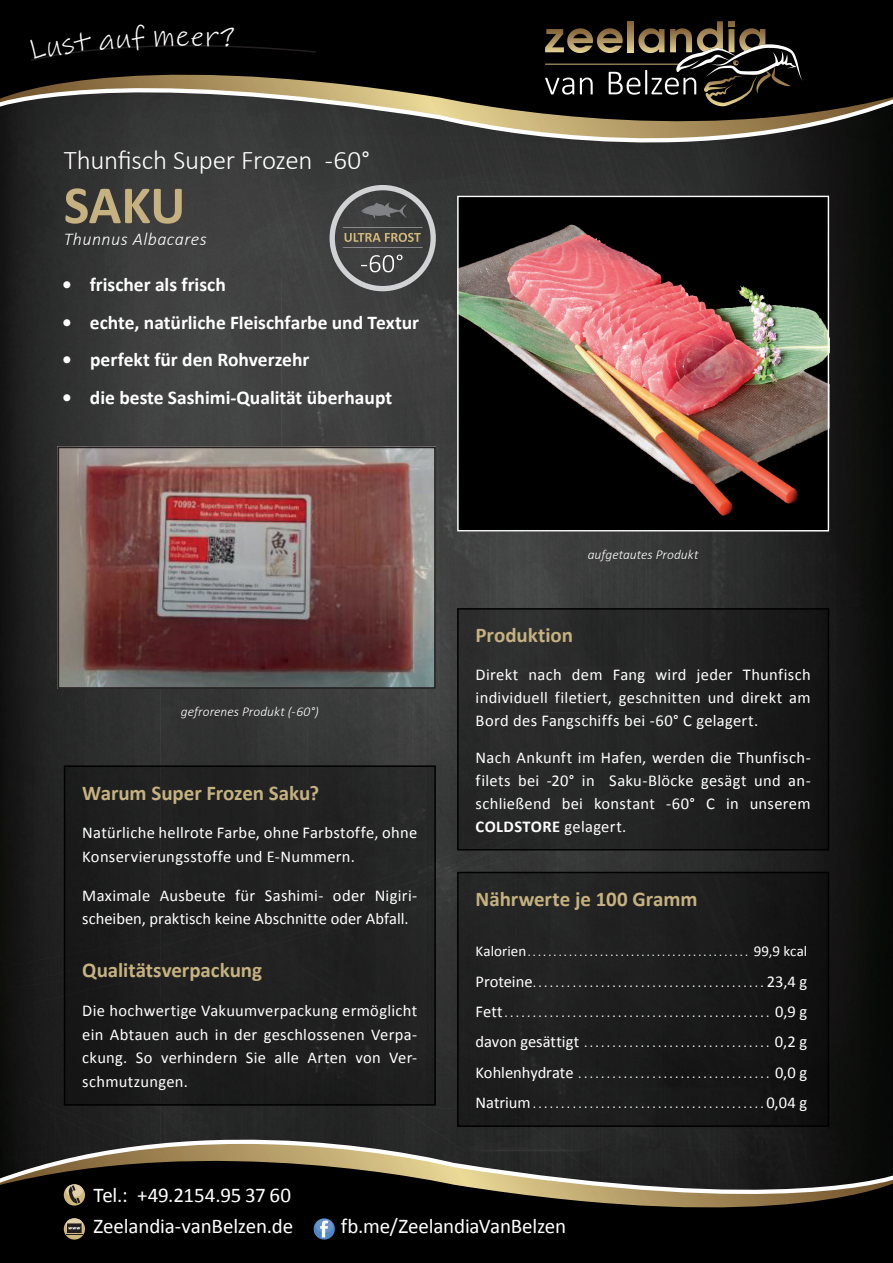
<style>
.page{position:relative;width:893px;height:1263px;background:#fff}
.page>*{position:absolute;margin:0;border:0;box-sizing:border-box;transform-origin:0 0}
.t1{font:700 54px "Calibri";color:#c6b280}
.t2{font:30px "Lindsey Pro";color:#fff}
.t3{font:300 27px "Calibri";letter-spacing:-.01em;color:#fff}
.t4{font:700 21px "Calibri";letter-spacing:-.005em;color:#c6b280}
.t5{font:21px/31px "Calibri";letter-spacing:-.01em;color:#fff}
.t6{font:700 19.5px "Calibri";color:#fff}
.t7{font:italic 300 18px "Calibri";letter-spacing:.025em;color:#fff}
.t8{font:16.5px/23.1px "Calibri";letter-spacing:.015em;color:#fff;text-align:justify}
.t9{font:300 16.5px/30.5px "Calibri";color:#fff;text-align:justify}
.t10{font:300 15px "Calibri";color:#fff}
.t11{font:italic 300 13.5px "Calibri";color:#fff}
.s1{font-weight:700}
.s2{font-weight:400}
</style>
<div class="page">
<img style="left:0;top:177px;width:893px;height:963px">
<div style="left:0;top:0;width:893px;height:38px;background:#000"></div>
<svg style="left:0;top:142px;width:893px;height:35px;background:#2d2d2d"></svg>
<svg style="left:0;top:38px;width:893px;height:104px;background:#3e3a30"></svg>
<svg style="left:545px;top:21px;width:258px;height:85px"></svg>
<svg style="left:0;top:1140px;width:893px;height:123px;background:#24211b"></svg>
<svg style="left:314px;top:1218px;width:21px;height:21px"></svg>
<div style="left:315px;top:1219px;width:18px;height:14px;background:#6994cd;border-radius:50%"></div>
<svg style="left:320px;top:1220px;width:8px;height:17px"></svg>
<div style="left:64px;top:1218px;width:21px;height:21px;background:#cfb67a;border-radius:50%"></div>
<svg style="left:66px;top:1218px;width:17px;height:17px"></svg>
<div style="left:64px;top:1184px;width:21px;height:21px;background:#cfb67a;border-radius:50%"></div>
<svg style="left:66px;top:1184px;width:17px;height:19px"></svg>
<svg style="left:330px;top:185px;width:106px;height:106px;background:#5b5b5a"></svg>
<img style="left:460px;top:199px;width:366px;height:329px">
<div style="left:457px;top:196px;width:372px;height:335px;border:2px solid #fff"></div>
<img style="left:60px;top:449px;width:373px;height:237px">
<div style="left:57px;top:446px;width:379px;height:243px;border:2px solid #231f20"></div>
<div style="left:458px;top:609px;width:370px;height:241px;background:linear-gradient(to right,#2f3030,#171717)"></div>
<div style="left:457px;top:608px;width:372px;height:242px;border:2px solid #000"></div>
<div style="left:65px;top:766px;width:370px;height:339px;background:#202020"></div>
<div style="left:64px;top:765px;width:372px;height:341px;border:2px solid #000"></div>
<div style="left:458px;top:872px;width:370px;height:254px;background:#1d1d1d"></div>
<div style="left:457px;top:872px;width:372px;height:255px;border:2px solid #000"></div>
<svg style="left:29px;top:38px;width:288px;height:24px;background:#020101"></svg>
<h2 class="t2" style="left:176px;top:15px;width:31px">ee</h2>
<h3 class="t3" style="left:64px;top:143px;width:308px">Thunfisch Super Frozen -60°</h3>
<h1 class="t1" style="left:64px;top:171px;width:123px">SAKU</h1>
<p class="t7" style="left:64px;top:228px;width:145px">Thunnus Albacares</p>
<p class="t6" style="left:62px;top:272px;width:165px">• frischer als frisch</p>
<p class="t6" style="left:62px;top:310px;width:358px">• echte, natürliche Fleischfarbe und Textur</p>
<p class="t6" style="left:62px;top:347px;width:249px">• perfekt für den Rohverzehr</p>
<p class="t6" style="left:62px;top:385px;width:331px">• die beste Sashimi-Qualität überhaupt</p>
<p class="t11" style="left:181px;top:703px;width:140px">gefrorenes Produkt (-60°)</p>
<p class="t4" style="left:82px;top:779px;width:238px">Warum Super Frozen Saku?</p>
<p class="t8" style="left:82px;top:821px;width:337px;line-height:23.9px">Natürliche hellrote Farbe, ohne Farbstoffe, ohne<br>Konservierungsstoffe und E-Nummern.</p>
<p class="t8" style="left:82px;top:883px;width:337px;line-height:23.9px">Maximale Ausbeute für Sashimi- oder Nigiri&shy;scheiben, praktisch keine Abschnitte oder Abfall.</p>
<p class="t4" style="left:82px;top:957px;width:181px">Qualitätsverpackung</p>
<p class="t8" style="left:82px;top:998px;width:337px;line-height:23.9px">Die hochwertige Vakuumverpackung ermöglicht ein Abtauen auch in der geschlossenen Verpa&shy;ckung. So verhindern Sie alle Arten von Ver&shy;schmutzungen.</p>
<p class="t11" style="left:588px;top:546px;width:112px">aufgetautes Produkt</p>
<p class="t4" style="left:476px;top:622px;width:99px">Produktion</p>
<p class="t8" style="left:476px;top:662px;width:337px">Direkt nach dem Fang wird jeder Thunfisch individuell filetiert, geschnitten und direkt am Bord des Fangschiffs bei -60° C gelagert.</p>
<p class="t8" style="left:476px;top:746px;width:337px">Nach Ankunft im Hafen, werden die Thunfisch&shy;filets bei -20° in Saku-Blöcke gesägt und an&shy;schließend bei konstant -60° C in unserem <span class="s1">COLDSTORE</span> gelagert.</p>
<p class="t4" style="left:476px;top:886px;width:223px">Nährwerte je 100 Gramm</p>
<p class="t10" style="left:476px;top:942px;width:333px"><span class="s2">Kalorien</span>........................................... <span class="s2">99,9 kcal</span></p>
<p class="t9" style="left:476px;top:966px;width:333px"><span class="s2">Proteine</span>.........................................<span class="s2">23,4 g Fett</span>............................................... <span class="s2">0,9 g davon gesättigt</span> ................................. <span class="s2">0,2 g Kohlenhydrate</span> .................................. <span class="s2">0,0 g Natrium</span>.........................................<span class="s2">0,04 g</span></p>
<p class="t5" style="left:94px;top:1180px;width:201px">Tel.: +49.2154.95 37 60<br>Zeelandia-vanBelzen.de</p>
<p class="t5" style="left:341px;top:1211px;width:227px">fb.me/ZeelandiaVanBelzen</p>
</div>
